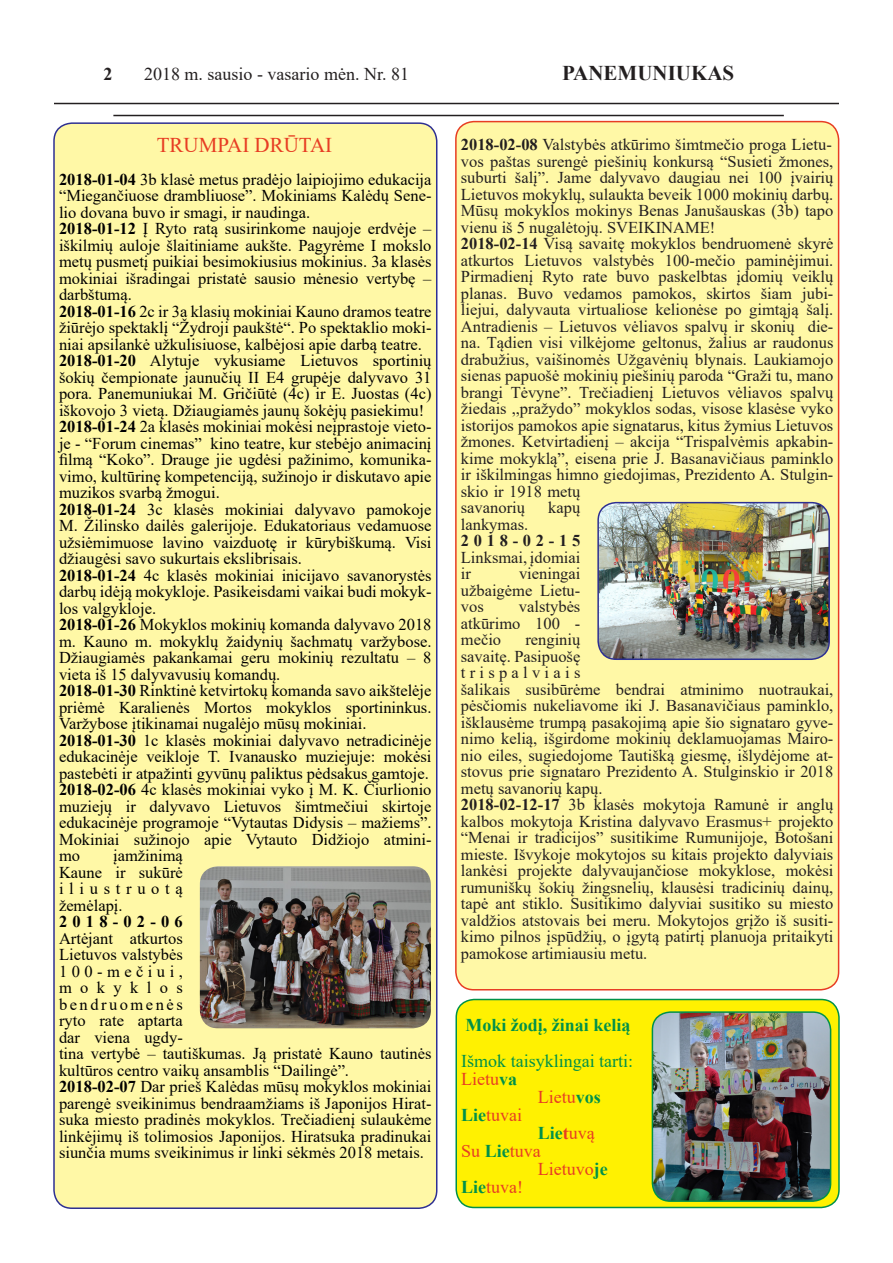
<style>
.page{position:relative;width:893px;height:1263px;background:#fff}
.page>*{position:absolute;margin:0;border:0;box-sizing:border-box;transform-origin:0 0}
.t1{font:21px "Times New Roman";color:#e73d23}
.t2{font:700 21px "Times New Roman";color:#231f20}
.t3{font:18px "Times New Roman";color:#e73d23}
.t4{font:18px "Times New Roman";color:#231f20}
.t5{font:700 18px "Times New Roman";color:#009149}
.t6{font:18px "Times New Roman";color:#009149}
.t7{font:700 18px "Times New Roman";color:#231f20}
.t8{font:16.5px/16.5px "Times New Roman";color:#000;text-align:justify}
.t9{font:16.5px/16.5px "Times New Roman";color:#231f20;text-align:justify}
.s1{font-weight:700}
.s2{font-weight:700;color:#009149}
.s3{color:#e73d23}
.s4{font-weight:400;color:#e73d23}
</style>
<div class="page">
<hr style="left:113px;top:115px;width:671px;height:1px;background:#231f20">
<hr style="left:54px;top:103px;width:785px;height:1px;background:#231f20">
<div style="left:54px;top:123px;width:383px;height:1085px;background:#fff8a6;border-radius:18px"></div>
<div style="left:53px;top:122px;width:384px;height:1087px;border:2px solid #2e3092;border-radius:18px"></div>
<div style="left:456px;top:122px;width:383px;height:868px;background:#fff8a6;border-radius:18px"></div>
<div style="left:455px;top:121px;width:384px;height:869px;border:2px solid #e73d23;border-radius:18px"></div>
<img style="left:200px;top:866px;width:231px;height:162px">
<img style="left:598px;top:503px;width:231px;height:156px">
<div style="left:597px;top:502px;width:233px;height:158px;border:2px solid #2e3092;border-radius:18px"></div>
<div style="left:456px;top:999px;width:383px;height:208px;background:#fff101;border-radius:18px"></div>
<div style="left:455px;top:999px;width:385px;height:209px;border:2px solid #009149;border-radius:18px"></div>
<img style="left:652px;top:1012px;width:179px;height:189px">
<div style="left:652px;top:1011px;width:179px;height:191px;border:2px solid #009149;border-radius:18px"></div>
<p class="t7" style="left:104px;top:61px;width:10px">2</p>
<p class="t4" style="left:144px;top:62px;width:266px">2018 m. sausio - vasario mėn. Nr. 81</p>
<p class="t2" style="left:562px;top:58px;width:174px">PANEMUNIUKAS</p>
<p class="t1" style="left:157px;top:130px;width:177px">TRUMPAI DRŪTAI</p>
<p class="t8" style="left:59px;top:171px;width:374px"><span class="s1">2018-01-04</span> 3b klasė metus pradėjo laipiojimo edukacija “Miegančiuose drambliuose”. Mokiniams Kalėdų Sene&shy;lio dovana buvo ir smagi, ir naudinga.</p>
<p class="t8" style="left:59px;top:220px;width:374px"><span class="s1">2018-01-12</span> Į Ryto ratą susirinkome naujoje erdvėje – iškilmių auloje šlaitiniame aukšte. Pagyrėme I mokslo metų pusmetį puikiai besimokiusius mokinius. 3a klasės mokiniai išradingai pristatė sausio mėnesio vertybę – darbštumą.</p>
<p class="t8" style="left:59px;top:303px;width:374px"><span class="s1">2018-01-16</span> 2c ir 3a klasių mokiniai Kauno dramos teatre žiūrėjo spektaklį “Žydroji paukštė“. Po spektaklio moki&shy;niai apsilankė užkulisiuose, kalbėjosi apie darbą teatre.</p>
<p class="t8" style="left:59px;top:352px;width:374px"><span class="s1">2018-01-20</span> Alytuje vykusiame Lietuvos sportinių šokių čempionate jaunučių II E4 grupėje dalyvavo 31 pora. Panemuniukai M. Gričiūtė (4c) ir E. Juostas (4c) iškovojo 3 vietą. Džiaugiamės jaunų šokėjų pasiekimu!</p>
<p class="t8" style="left:59px;top:418px;width:374px"><span class="s1">2018-01-24</span> 2a klasės mokiniai mokėsi neįprastoje vieto&shy;je - “Forum cinemas” kino teatre, kur stebėjo animacinį filmą “Koko”. Drauge jie ugdėsi pažinimo, komunika&shy;vimo, kultūrinę kompetenciją, sužinojo ir diskutavo apie muzikos svarbą žmogui.</p>
<p class="t8" style="left:59px;top:501px;width:374px"><span class="s1">2018-01-24</span> 3c klasės mokiniai dalyvavo pamokoje M. Žilinsko dailės galerijoje. Edukatoriaus vedamuose užsiėmimuose lavino vaizduotę ir kūrybiškumą. Visi džiaugėsi savo sukurtais ekslibrisais.</p>
<p class="t8" style="left:59px;top:567px;width:374px"><span class="s1">2018-01-24</span> 4c klasės mokiniai inicijavo savanorystės darbų idėją mokykloje. Pasikeisdami vaikai budi mokyk&shy;los valgykloje.</p>
<p class="t8" style="left:59px;top:616px;width:374px"><span class="s1">2018-01-26</span> Mokyklos mokinių komanda dalyvavo 2018 m. Kauno m. mokyklų žaidynių šachmatų varžybose.<br>Džiaugiamės pakankamai geru mokinių rezultatu – 8 vieta iš 15 dalyvavusių komandų.</p>
<p class="t8" style="left:59px;top:682px;width:374px"><span class="s1">2018-01-30</span> Rinktinė ketvirtokų komanda savo aikštelėje priėmė Karalienės Mortos mokyklos sportininkus.<br>Varžybose įtikinamai nugalėjo mūsų mokiniai.</p>
<p class="t8" style="left:59px;top:732px;width:374px"><span class="s1">2018-01-30</span> 1c klasės mokiniai dalyvavo netradicinėje edukacinėje veikloje T. Ivanausko muziejuje: mokėsi pastebėti ir atpažinti gyvūnų paliktus pėdsakus gamtoje.</p>
<p class="t8" style="left:59px;top:781px;width:374px"><span class="s1">2018-02-06</span> 4c klasės mokiniai vyko į M. K. Čiurlionio muziejų ir dalyvavo Lietuvos šimtmečiui skirtoje edukacinėje programoje “Vytautas Didysis – mažiems”.<br>Mokiniai sužinojo apie Vytauto Didžiojo atmini&shy;mo</p>
<p class="t8" style="left:59px;top:847px;width:125px;text-indent:54px">įamžinimą Kaune ir sukūrė iliustruotą žemėlapį.</p>
<p class="t8" style="left:59px;top:913px;width:374px;text-align:left"><span class="s1">2018-02-06<br></span>Artėjant atkurtos<br>Lietuvos valstybės<br>100-mečiui,<br>mokyklos<br>bendruomenės<br>ryto rate aptarta<br>dar viena ugdy-<br>tina vertybė – tautiškumas. Ją pristatė Kauno tautinės kultūros centro vaikų ansamblis “Dailingė”.</p>
<p class="t8" style="left:59px;top:1078px;width:374px"><span class="s1">2018-02-07</span> Dar prieš Kalėdas mūsų mokyklos mokiniai parengė sveikinimus bendraamžiams iš Japonijos Hirat&shy;suka miesto pradinės mokyklos. Trečiadienį sulaukėme linkėjimų iš tolimosios Japonijos. Hiratsuka pradinukai siunčia mums sveikinimus ir linki sėkmės 2018 metais.</p>
<p class="t9" style="left:461px;top:136px;width:374px"><span class="s1">2018-02-08</span> Valstybės atkūrimo šimtmečio proga Lietu&shy;vos paštas surengė piešinių konkursą “Susieti žmones, suburti šalį”. Jame dalyvavo daugiau nei 100 įvairių Lietuvos mokyklų, sulaukta beveik 1000 mokinių darbų.<br>Mūsų mokyklos mokinys Benas Janušauskas (3b) tapo vienu iš 5 nugalėtojų. SVEIKINAME!</p>
<p class="t9" style="left:461px;top:235px;width:374px;text-align:left"><span class="s1">2018-02-14</span> Visą savaitę mokyklos bendruomenė skyrė atkurtos Lietuvos valstybės 100-mečio paminėjimui.<br>Pirmadienį Ryto rate buvo paskelbtas įdomių veiklų planas. Buvo vedamos pamokos, skirtos šiam jubi&shy;liejui, dalyvauta virtualiose kelionėse po gimtąją šalį.<br>Antradienis – Lietuvos vėliavos spalvų ir skonių die&shy;na. Tądien visi vilkėjome geltonus, žalius ar raudonus drabužius, vaišinomės Užgavėnių blynais. Laukiamojo sienas papuošė mokinių piešinių paroda “Graži tu, mano brangi Tėvyne”. Trečiadienį Lietuvos vėliavos spalvų žiedais ,,pražydo” mokyklos sodas, visose klasėse vyko istorijos pamokos apie signatarus, kitus žymius Lietuvos žmones. Ketvirtadienį – akcija “Trispalvėmis apkabin&shy;kime mokyklą”, eisena prie J. Basanavičiaus paminklo ir iškilmingas himno giedojimas, Prezidento A. Stulgin&shy;skio ir 1918 metų<br>savanorių</p>
<p class="t9" style="left:548px;top:499px;width:34px">kapų</p>
<p class="t9" style="left:461px;top:515px;width:69px">lankymas.</p>
<p class="t9" style="left:461px;top:532px;width:121px"><span class="s1">2018-02-15<br></span>Linksmai, įdomiai ir</p>
<p class="t9" style="left:461px;top:565px;width:121px;text-indent:58px">vieningai užbaigėme Lietu&shy;vos</p>
<p class="t9" style="left:461px;top:598px;width:121px;text-indent:58px">valstybės atkūrimo 100 - mečio</p>
<p class="t9" style="left:461px;top:631px;width:374px;text-align:left;text-indent:65px">renginių<br>savaitę. Pasipuošę<br>trispalviais<br>šalikais susibūrėme bendrai atminimo nuotraukai, pėsčiomis nukeliavome iki J. Basanavičiaus paminklo, išklausėme trumpą pasakojimą apie šio signataro gyve&shy;nimo kelią, išgirdome mokinių deklamuojamas Mairo&shy;nio eiles, sugiedojome Tautišką giesmę, išlydėjome at&shy;stovus prie signataro Prezidento A. Stulginskio ir 2018 metų savanorių kapų.</p>
<p class="t9" style="left:461px;top:796px;width:374px"><span class="s1">2018-02-12-17</span> 3b klasės mokytoja Ramunė ir anglų kalbos mokytoja Kristina dalyvavo Erasmus+ projekto “Menai ir tradicijos” susitikime Rumunijoje, Botošani mieste. Išvykoje mokytojos su kitais projekto dalyviais lankėsi projekte dalyvaujančiose mokyklose, mokėsi rumuniškų šokių žingsnelių, klausėsi tradicinių dainų, tapė ant stiklo. Susitikimo dalyviai susitiko su miesto valdžios atstovais bei meru. Mokytojos grįžo iš susiti&shy;kimo pilnos įspūdžių, o įgytą patirtį planuoja pritaikyti pamokose artimiausiu metu.</p>
<p class="t5" style="left:465px;top:1012px;width:167px">Moki žodį, žinai kelią</p>
<p class="t6" style="left:461px;top:1048px;width:174px">Išmok taisyklingai tarti:</p>
<p class="t3" style="left:461px;top:1066px;width:57px">Lietu<span class="s2">va</span></p>
<p class="t3" style="left:538px;top:1084px;width:64px">Lietu<span class="s2">vos</span></p>
<p class="t3" style="left:461px;top:1102px;width:62px"><span class="s2">Lie</span>tuvai</p>
<p class="t5" style="left:538px;top:1120px;width:58px">Lie<span class="s3">t</span><span class="s4">uvą</span></p>
<p class="t3" style="left:461px;top:1138px;width:81px">Su <span class="s2">Lie</span>tuva</p>
<p class="t3" style="left:538px;top:1156px;width:71px">Lietuvo<span class="s2">je</span></p>
<p class="t3" style="left:461px;top:1174px;width:63px"><span class="s2">Lie</span>tuva!</p>
</div>
